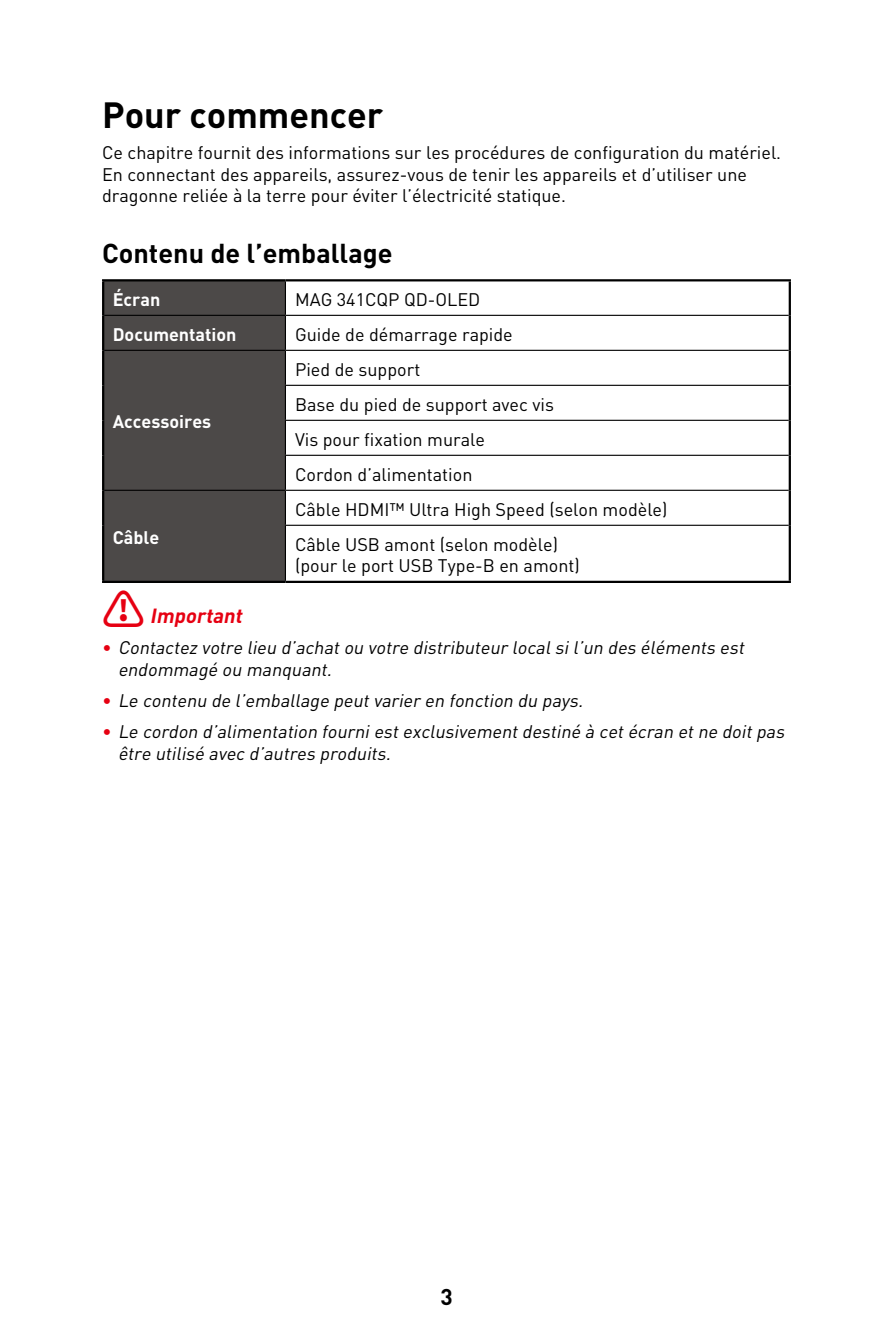
<style>
.page{position:relative;width:893px;height:1340px;background:#fff}
.page>*{position:absolute;margin:0;border:0;box-sizing:border-box;transform-origin:0 0}
.Title_1{font:700 36px "MSI Din Pro Noto CJK";color:#000}
.Title_2{font:700 27px "MSI Din Pro Noto CJK";color:#000}
.t1{font:700 22.5px "MSI Din Pro Noto CJK";color:#000}
.t2{font:italic 700 20.25px "MSI Din Pro Noto CJK";color:#e60012}
.Text{font:18px/21.6px "MSI Din Pro Noto CJK";color:#000}
.t3{font:italic 18px/21.6px "MSI Din Pro Noto CJK";color:#000}
.Table_Head_1{font:700 18px "MSI Din Pro Noto CJK";color:#fff}
.s1{font-style:normal;font-size:42.75px}
.s2{font-weight:700;font-style:normal;color:#e60012}
</style>
<div class="page">
<div style="left:104px;top:281px;width:181px;height:299px;background:#4c4948"></div>
<hr style="left:285px;top:281px;width:1px;height:34px;background:#000">
<hr style="left:285px;top:315px;width:504px;height:1px;background:#000">
<hr style="left:285px;top:350px;width:504px;height:1px;background:#000">
<hr style="left:285px;top:385px;width:504px;height:1px;background:#000">
<hr style="left:285px;top:420px;width:504px;height:1px;background:#000">
<hr style="left:285px;top:455px;width:504px;height:1px;background:#000">
<hr style="left:285px;top:489px;width:504px;height:2px;background:#000">
<hr style="left:104px;top:315px;width:181px;height:1px;background:#000">
<hr style="left:285px;top:316px;width:1px;height:34px;background:#000">
<hr style="left:102px;top:279px;width:183px;height:2px;background:#000">
<hr style="left:102px;top:281px;width:2px;height:34px;background:#000">
<hr style="left:285px;top:279px;width:506px;height:2px;background:#000">
<hr style="left:789px;top:281px;width:2px;height:34px;background:#000">
<hr style="left:102px;top:315px;width:2px;height:35px;background:#000">
<hr style="left:789px;top:315px;width:2px;height:35px;background:#000">
<hr style="left:789px;top:350px;width:2px;height:35px;background:#000">
<hr style="left:789px;top:385px;width:2px;height:35px;background:#000">
<hr style="left:789px;top:420px;width:2px;height:35px;background:#000">
<hr style="left:789px;top:455px;width:2px;height:35px;background:#000">
<hr style="left:789px;top:490px;width:2px;height:35px;background:#000">
<hr style="left:789px;top:525px;width:2px;height:55px;background:#000">
<hr style="left:285px;top:580px;width:506px;height:3px;background:#000">
<hr style="left:104px;top:350px;width:181px;height:1px;background:#000">
<hr style="left:285px;top:351px;width:1px;height:34px;background:#000">
<hr style="left:285px;top:386px;width:1px;height:34px;background:#000">
<hr style="left:285px;top:421px;width:1px;height:34px;background:#000">
<hr style="left:285px;top:456px;width:1px;height:33px;background:#000">
<hr style="left:102px;top:350px;width:2px;height:35px;background:#000">
<hr style="left:102px;top:385px;width:2px;height:35px;background:#000">
<hr style="left:102px;top:420px;width:2px;height:35px;background:#000">
<hr style="left:102px;top:455px;width:2px;height:35px;background:#000">
<hr style="left:102px;top:580px;width:183px;height:3px;background:#000">
<hr style="left:104px;top:489px;width:181px;height:2px;background:#000">
<hr style="left:285px;top:491px;width:1px;height:33px;background:#000">
<hr style="left:285px;top:526px;width:1px;height:54px;background:#000">
<hr style="left:102px;top:490px;width:2px;height:35px;background:#000">
<hr style="left:102px;top:525px;width:2px;height:55px;background:#000">
<hr style="left:285px;top:524px;width:504px;height:2px;background:#000">
<p class="Title_1" style="left:102px;top:94px;width:283px">Pour commencer</p>
<p class="Text" style="left:102px;top:142px;width:681px">Ce chapitre fournit des informations sur les procédures de configuration du matériel.<br>En connectant des appareils, assurez-vous de tenir les appareils et d’utiliser une dragonne reliée à la terre pour éviter l’électricité statique.</p>
<p class="Title_2" style="left:102px;top:238px;width:292px">Contenu de l’emballage</p>
<p class="Table_Head_1" style="left:113px;top:289px;width:49px">Écran</p>
<p class="Text" style="left:295px;top:289px;width:187px">MAG 341CQP QD-OLED</p>
<p class="Table_Head_1" style="left:113px;top:324px;width:125px">Documentation</p>
<p class="Text" style="left:295px;top:324px;width:219px">Guide de démarrage rapide</p>
<p class="Table_Head_1" style="left:113px;top:411px;width:100px">Accessoires</p>
<p class="Table_Head_1" style="left:113px;top:527px;width:48px">Câble</p>
<p class="Text" style="left:295px;top:359px;width:127px">Pied de support</p>
<p class="Text" style="left:295px;top:394px;width:260px">Base du pied de support avec vis</p>
<p class="Text" style="left:295px;top:429px;width:192px">Vis pour fixation murale</p>
<p class="Text" style="left:295px;top:463px;width:179px">Cordon d’alimentation</p>
<p class="Text" style="left:295px;top:498px;width:374px">Câble HDMI™ Ultra High Speed (selon modèle)</p>
<p class="Text" style="left:295px;top:533px;width:286px">Câble USB amont (selon modèle) (pour le port USB Type-B en amont)</p>
<p class="t2" style="left:102px;top:604px;width:152px"><span class="s1">⚠</span> Important</p>
<p class="t3" style="left:118px;top:637px;width:637px;text-indent:-16px"><span class="s2">∙</span> Contactezvotrelieud’achatouvotredistributeurlocalsil’undesélémentsest endommagéoumanquant.</p>
<p class="t3" style="left:102px;top:690px;width:491px"><span class="s2">∙</span> Lecontenudel’emballagepeutvarierenfonctiondupays.</p>
<p class="t3" style="left:118px;top:721px;width:677px;text-indent:-16px"><span class="s2">∙</span> Lecordond’alimentationfourniestexclusivementdestinéàcetécranetnedoitpas êtreutiliséavecd’autresproduits.</p>
<p class="t1" style="left:440px;top:1283px;width:14px">3</p>
</div>
